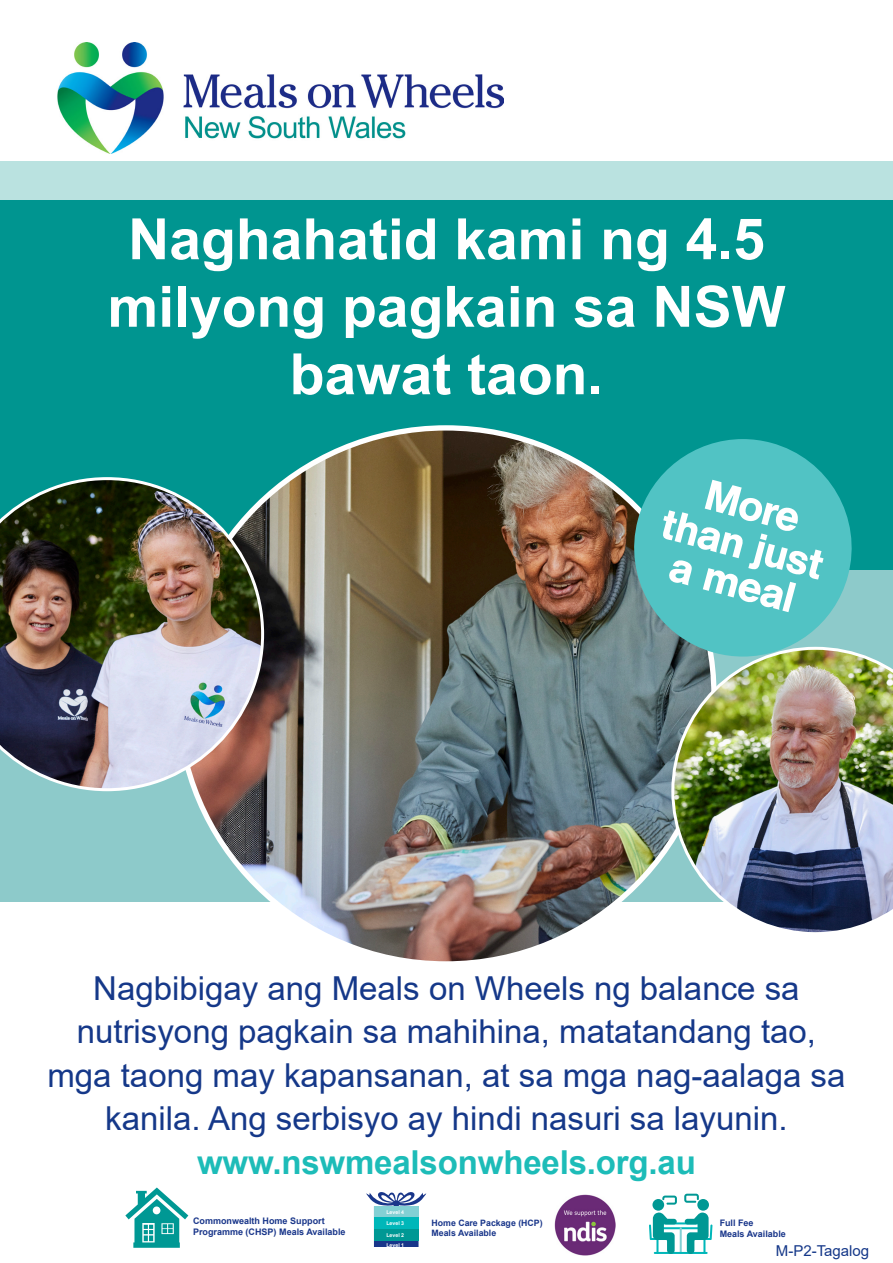
<style>
.page{position:relative;width:893px;height:1263px;background:#fff}
.page>*{position:absolute;margin:0;border:0;box-sizing:border-box;transform-origin:0 0}
.t1{font:700 57px/67.5px "Arial";color:#fff;text-align:center}
.t2{font:33px/43.5px "Arial";color:#153889;text-align:center}
.t3{font:700 33px "Arial";letter-spacing:-.005em;color:#1dbcb8}
.t4{font:15px "Arial";color:#153889}
.t5{font:700 9px/10.8px "Arial";color:#19368a}
.t6{font:700 8.7px/10.5px "Arial";color:#19368a}
.t7{font:700 5.25px "Arial";color:#fff}
</style>
<div class="page">
<div style="left:0;top:531px;width:893px;height:370px;background:#8dcaca"></div>
<div style="left:0;top:200px;width:893px;height:370px;background:#009590"></div>
<div style="left:0;top:162px;width:893px;height:38px;background:#bae2e0"></div>
<img style="left:57px;top:43px;width:447px;height:110px">
<img style="left:178px;top:428px;width:536px;height:536px;border-radius:268px">
<img style="left:671px;top:651px;width:222px;height:282px">
<img style="left:0;top:477px;width:264px;height:314px">
<svg style="left:634px;top:439px;width:218px;height:217px;fill:#51c3c4"></svg>
<svg style="left:662px;top:480px;width:161px;height:132px;background:#7dd2d2"></svg>
<svg style="left:125px;top:1187px;width:63px;height:61px"></svg>
<svg style="left:366px;top:1192px;width:60px;height:55px"></svg>
<div style="left:374px;top:1228px;width:45px;height:12px;background:#009894"></div>
<div style="left:374px;top:1206px;width:45px;height:11px;background:#83d0d4"></div>
<div style="left:374px;top:1217px;width:45px;height:12px;background:#00b7b9"></div>
<div style="left:652px;top:1199px;width:12px;height:12px;background:#009894;border-radius:50%"></div>
<div style="left:697px;top:1199px;width:12px;height:12px;background:#009894;border-radius:50%"></div>
<hr style="left:662px;top:1222px;width:38px;height:2px;background:#00b7b9">
<hr style="left:662px;top:1227px;width:38px;height:2px;background:#00b7b9">
<hr style="left:680px;top:1227px;width:2px;height:27px;background:#83d0d4">
<hr style="left:654px;top:1252px;width:54px;height:2px;background:#00b7b9">
<svg style="left:662px;top:1195px;width:15px;height:9px"></svg>
<svg style="left:684px;top:1194px;width:15px;height:9px"></svg>
<svg style="left:685px;top:1212px;width:27px;height:42px"></svg>
<svg style="left:649px;top:1212px;width:28px;height:42px"></svg>
<img style="left:555px;top:1195px;width:60px;height:60px">
<p class="t1" style="left:108px;top:206px;width:679px">Naghahatid kami ng 4.5 milyong pagkain sa NSW bawat taon.</p>
<p class="t2" style="left:47px;top:966px;width:799px">Nagbibigay ang Meals on Wheels ng balance sa nutrisyong pagkain sa mahihina, matatandang tao, mga taong may kapansanan, at sa mga nag-aalaga sa kanila. Ang serbisyo ay hindi nasuri sa layunin.</p>
<p class="t3" style="left:197px;top:1139px;width:500px">www.nswmealsonwheels.org.au</p>
<p class="t7" style="left:386px;top:1208px;width:19px">Level 4</p>
<p class="t5" style="left:193px;top:1215px;width:154px">Commonwealth Home Support<br>Programme (CHSP) Meals Available</p>
<p class="t6" style="left:431px;top:1218px;width:113px">Home Care Package (HCP)<br>Meals Available</p>
<p class="t7" style="left:386px;top:1242px;width:19px">Level 1</p>
<p class="t7" style="left:386px;top:1220px;width:19px">Level 3</p>
<p class="t7" style="left:386px;top:1232px;width:19px">Level 2</p>
<p class="t5" style="left:720px;top:1217px;width:68px">Full Fee<br>Meals Available</p>
<p class="t4" style="left:776px;top:1240px;width:95px">M-P2-Tagalog</p>
</div>
